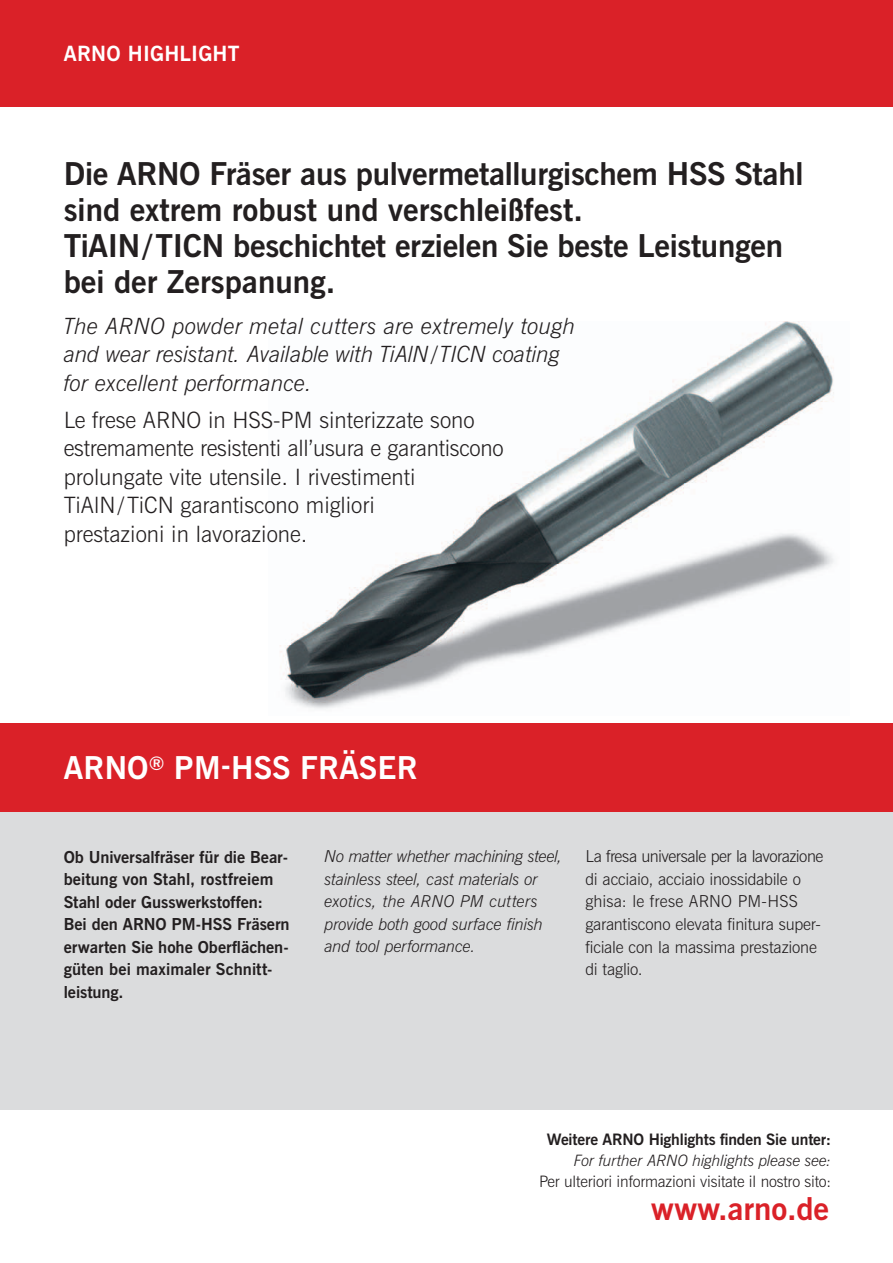
<style>
.page{position:relative;width:893px;height:1263px;background:#fff}
.page>*{position:absolute;margin:0;border:0;box-sizing:border-box;transform-origin:0 0}
.t1{font:700 31.5px/36px "News Gothic";letter-spacing:-.01em;color:#231f20}
.t2{font:700 31.5px "News Gothic";letter-spacing:.005em;color:#fff}
.t3{font:700 31.5px "News Gothic";letter-spacing:-.005em;color:#da2128}
.t4{font:300 22.5px/28.5px "News Gothic L";color:#231f20}
.t5{font:italic 300 22.5px/28.5px "News Gothic";color:#231f20}
.t6{font:700 21px "News Gothic";letter-spacing:.01em;color:#fff}
.t7{font:700 16.5px/22.5px "News Gothic";letter-spacing:-.005em;color:#231f20}
.t8{font:300 16.5px/22.5px "News Gothic L";letter-spacing:-.015em;color:#231f20}
.t9{font:italic 300 16.5px/22.5px "News Gothic";letter-spacing:-.015em;color:#231f20}
.t10{font:300 15.75px "News Gothic L";letter-spacing:-.01em;color:#231f20}
.t11{font:700 15.75px "News Gothic";letter-spacing:-.01em;color:#231f20}
.t12{font:italic 300 15.75px "News Gothic";letter-spacing:-.01em;color:#231f20}
</style>
<div class="page">
<div style="left:0;top:0;width:893px;height:106px;background:#da2128"></div>
<img style="left:280px;top:322px;width:554px;height:387px">
<div style="left:0;top:723px;width:893px;height:89px;background:#da2128"></div>
<div style="left:0;top:812px;width:893px;height:298px;background:#dbdcdd"></div>
<p class="t6" style="left:64px;top:39px;width:92px">ARNO Highlight</p>
<h1 class="t1" style="left:64px;top:156px;width:741px">Die ARNO Fräser aus pulvermetallurgischem HSS Stahl sind extrem robust und verschleißfest.<br>TiAIN/TICN beschichtet erzielen Sie beste Leistungen bei der Zerspanung.</h1>
<p class="t5" style="left:64px;top:312px;width:513px">The ARNO powder metal cutters are extremely tough and wear resistant. Available with TiAlN/TICN coating for excellent performance.</p>
<p class="t4" style="left:64px;top:406px;width:441px">Le frese ARNO in HSS-PM sinterizzate sono estremamente resistenti all’usura e garantiscono prolungate vite utensile. I rivestimenti TiAlN/TiCN garantiscono migliori<br>prestazioni in lavorazione.</p>
<h1 class="t2" style="left:64px;top:747px;width:315px">ARNO<sup>®</sup> PM-HSS Fräser</h1>
<p class="t7" style="left:64px;top:846px;width:227px">Ob Universalfräser für die Bear&shy;beitung von Stahl, rostfreiem<br>Stahl oder Gusswerkstoffen:<br>Bei den ARNO PM-HSS Fräsern erwarten Sie hohe Oberflächen&shy;güten bei maximaler Schnitt&shy;leistung.</p>
<p class="t9" style="left:325px;top:845px;width:239px">No matter whether machining steel, stainless steel, cast materials or exotics, the ARNO PM cutters provide both good surface finish and tool performance.</p>
<p class="t8" style="left:585px;top:845px;width:240px">La fresa universale per la lavorazione di acciaio, acciaio inossidabile o ghisa: le frese ARNO PM-HSS garantiscono elevata finitura super&shy;ficiale con la massima prestazione di taglio.</p>
<p class="t11" style="left:547px;top:1129px;width:286px">Weitere ARNO Highlights finden Sie unter:</p>
<p class="t12" style="left:574px;top:1150px;width:259px">For further ARNO highlights please see:</p>
<p class="t10" style="left:539px;top:1171px;width:294px">Per ulteriori informazioni visitate il nostro sito:</p>
<h1 class="t3" style="left:651px;top:1188px;width:180px">www.arno.de</h1>
</div>
